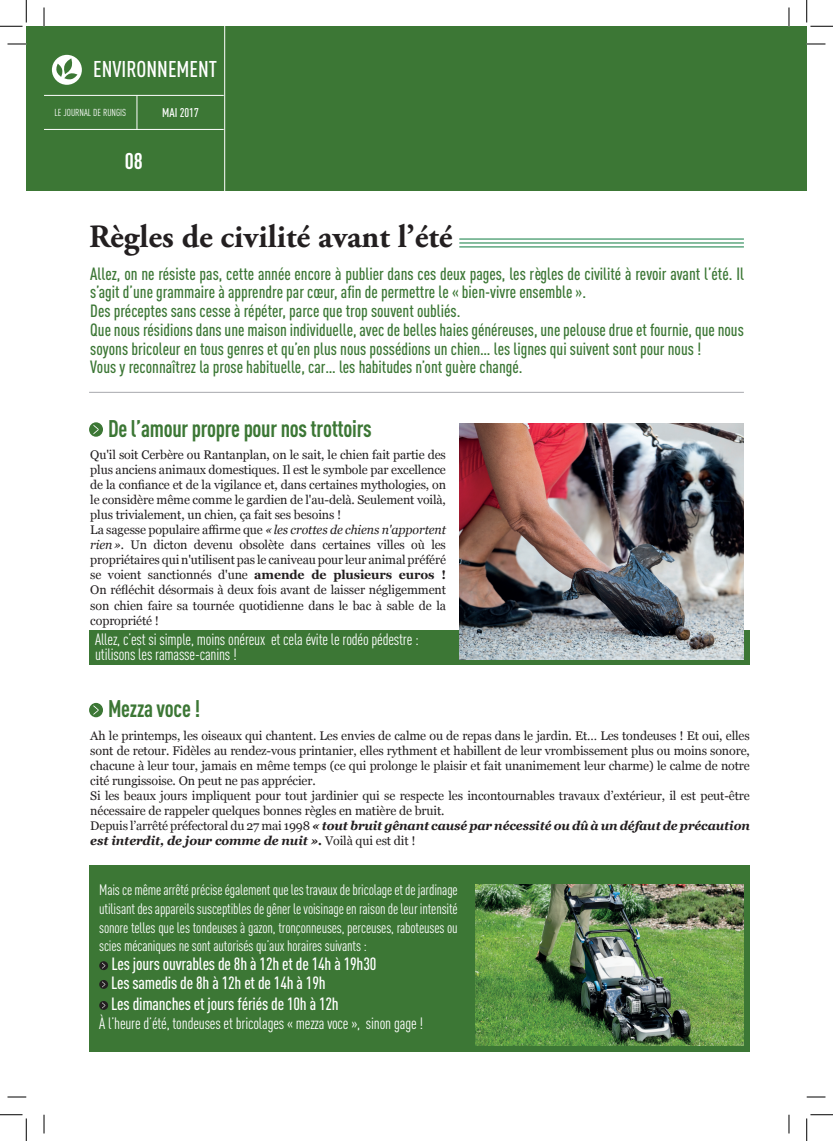
<style>
.page{position:relative;width:833px;height:1141px;background:#fff}
.page>*{position:absolute;margin:0;border:0;box-sizing:border-box;transform-origin:0 0}
.t1{font:700 32.5px "Adobe Garamond Pro";color:#231f20}
.t2{font:700 23.75px "DIN Cond";letter-spacing:-.01em;color:#3c7735;scale:.95 1}
.t3{font:500 22.5px "DIN Cond";color:#fff}
.t4{font:700 22.5px "DIN Cond";color:#fff}
.t5{font:500 17.5px/18.8px "DIN Cond";color:#3c7735}
.t6{font:500 17.5px/18.8px "DIN Cond";letter-spacing:-.01em;color:#fff}
.t7{font:16.25px/15px "DIN Cond";letter-spacing:-.01em;color:#fff}
.t8{font:15px/18.8px "DIN Cond";letter-spacing:-.01em;color:#fff;text-align:justify}
.t9{font:12.5px/15px "Georgia";letter-spacing:-.01em;color:#231f20}
.t10{font:500 12.5px "DIN Cond";color:#fff}
.t11{font:10px "DIN Cond";color:#fff}
.s1{font-style:italic}
.s2{font-weight:700}
.s3{font-weight:700;font-style:italic}
</style>
<div class="page">
<div style="left:26px;top:26px;width:198px;height:165px;background:#3c7735"></div>
<hr style="left:44px;top:95px;width:179px;height:1px;background:#fff">
<hr style="left:44px;top:129px;width:179px;height:1px;background:#fff">
<hr style="left:136px;top:95px;width:1px;height:35px;background:#fff">
<div style="left:52px;top:55px;width:30px;height:30px;background:#fff;border-radius:50%"></div>
<svg style="left:56px;top:58px;width:21px;height:22px"></svg>
<div style="left:89px;top:630px;width:660px;height:34px;background:#3c7735"></div>
<div style="left:89px;top:864px;width:660px;height:187px;background:#3c7735"></div>
<hr style="left:459px;top:246px;width:284px;height:1px;background:#0f7c41">
<hr style="left:459px;top:243px;width:284px;height:1px;background:#0f7c41">
<hr style="left:459px;top:239px;width:284px;height:1px;background:#0f7c41">
<hr style="left:89px;top:392px;width:654px;height:1px;background:#a8a9ad">
<div style="left:89px;top:422px;width:14px;height:14px;background:#3c7735;border-radius:50%"></div>
<svg style="left:93px;top:424px;width:5px;height:10px"></svg>
<div style="left:89px;top:702px;width:14px;height:15px;background:#3c7735;border-radius:50%"></div>
<svg style="left:93px;top:705px;width:5px;height:10px"></svg>
<img style="left:459px;top:423px;width:284px;height:236px">
<svg style="left:99px;top:961px;width:9px;height:9px"></svg>
<svg style="left:102px;top:962px;width:3px;height:6px"></svg>
<svg style="left:99px;top:979px;width:9px;height:9px"></svg>
<svg style="left:102px;top:981px;width:3px;height:6px"></svg>
<svg style="left:99px;top:1000px;width:9px;height:9px"></svg>
<svg style="left:102px;top:1002px;width:3px;height:6px"></svg>
<img style="left:475px;top:884px;width:268px;height:161px">
<div style="left:224px;top:26px;width:564px;height:165px;background:#3c7735"></div>
<hr style="left:224px;top:26px;width:1px;height:165px;background:#fff">
<div style="left:788px;top:26px;width:18px;height:165px;background:#3c7735"></div>
<svg style="left:8px;top:43px;width:18px;height:2px"></svg>
<svg style="left:806px;top:43px;width:19px;height:2px"></svg>
<svg style="left:8px;top:1096px;width:18px;height:1px"></svg>
<svg style="left:806px;top:1096px;width:19px;height:1px"></svg>
<svg style="left:43px;top:8px;width:2px;height:18px"></svg>
<svg style="left:43px;top:1114px;width:2px;height:19px"></svg>
<svg style="left:788px;top:8px;width:1px;height:18px"></svg>
<svg style="left:788px;top:1114px;width:1px;height:19px"></svg>
<svg style="left:0;top:0;width:27px;height:27px"></svg>
<svg style="left:0;top:1114px;width:27px;height:26px"></svg>
<svg style="left:806px;top:0;width:26px;height:27px"></svg>
<svg style="left:806px;top:1114px;width:26px;height:26px"></svg>
<h3 class="t3" style="left:93px;top:56px;width:125px">ENVIRONNEMENT</h3>
<p class="t11" style="left:54px;top:107px;width:73px">LE JOURNAL DE RUNGIS</p>
<h3 class="t4" style="left:125px;top:147px;width:20px">08</h3>
<p class="t10" style="left:162px;top:105px;width:38px">MAI 2017</p>
<h1 class="t1" style="left:89px;top:218px;width:365px">Règles de civilité avant l’été</h1>
<p class="t5" style="left:90px;top:263px;width:654px">Allez, on ne résiste pas, cette année encore à publier dans ces deux pages, les règles de civilité à revoir avant l’été. Il s’agit d’une grammaire à apprendre par cœur, afin de permettre le « bien-vivre ensemble ».<br>Des préceptes sans cesse à répéter, parce que trop souvent oubliés.<br>Que nous résidions dans une maison individuelle, avec de belles haies généreuses, une pelouse drue et fournie, que nous soyons bricoleur en tous genres et qu’en plus nous possédions un chien… les lignes qui suivent sont pour nous !<br>Vous y reconnaîtrez la prose habituelle, car… les habitudes n’ont guère changé.</p>
<h2 class="t2" style="left:108px;top:414px;width:279px">De l’amour propre pour nos trottoirs</h2>
<p class="t9" style="left:90px;top:447px;width:357px">Qu'il soit Cerbère ou Rantanplan, on le sait, le chien fait partie des plus anciens animaux domestiques. Il est le symbole par excellence de la confiance et de la vigilance et, dans certaines mythologies, on le considère même comme le gardien de l'au-delà. Seulement voilà, plus trivialement, un chien, ça fait ses besoins !<br>La sagesse populaire affirme que <span class="s1">«les crottes de chiens n'apportent rien».</span> Un dicton devenu obsolète dans certaines villes où les propriétaires qui n'utilisent pas le caniveau pour leur animal préféré se voient sanctionnés d'une <span class="s2">amende de plusieurs euros !<br></span>On réfléchit désormais à deux fois avant de laisser négligemment son chien faire sa tournée quotidienne dans le bac à sable de la copropriété !</p>
<h3 class="t7" style="left:95px;top:631px;width:325px">Allez, c’est si simple, moins onéreux et cela évite le rodéo pédestre : utilisons les ramasse-canins !</h3>
<h2 class="t2" style="left:108px;top:694px;width:98px">Mezza voce !</h2>
<p class="t9" style="left:90px;top:727px;width:660px">Ah le printemps, les oiseaux qui chantent. Les envies de calme ou de repas dans le jardin. Et… Les tondeuses ! Et oui, elles sont de retour. Fidèles au rendez-vous printanier, elles rythment et habillent de leur vrombissement plus ou moins sonore, chacune à leur tour, jamais en même temps (ce qui prolonge le plaisir et fait unanimement leur charme) le calme de notre cité rungissoise. On peut ne pas apprécier.<br>Si les beaux jours impliquent pour tout jardinier qui se respecte les incontournables travaux d’extérieur, il est peut-être nécessaire de rappeler quelques bonnes règles en matière de bruit.<br>Depuis l’arrêté préfectoral du 27 mai 1998 <span class="s3">« tout bruit gênant causé par nécessité ou dû à un défaut de précaution est interdit, de jour comme de nuit ».</span> Voilà qui est dit !</p>
<p class="t8" style="left:99px;top:880px;width:360px">Mais ce même arrêté précise également que les travaux de bricolage et de jardinage utilisant des appareils susceptibles de gêner le voisinage en raison de leur intensité sonore telles que les tondeuses à gazon, tronçonneuses, perceuses, raboteuses ou scies mécaniques ne sont autorisés qu’aux horaires suivants :</p>
<h3 class="t6" style="left:111px;top:954px;width:267px">Les jours ouvrables de 8h à 12h et de 14h à 19h30<br>Les samedis de 8h à 12h et de 14h à 19h</h3>
<h3 class="t6" style="left:111px;top:993px;width:229px">Les dimanches et jours fériés de 10h à 12h</h3>
<h3 class="t7" style="left:99px;top:1015px;width:325px">À l’heure d’été, tondeuses et bricolages « mezza voce », sinon gage !</h3>
</div>
